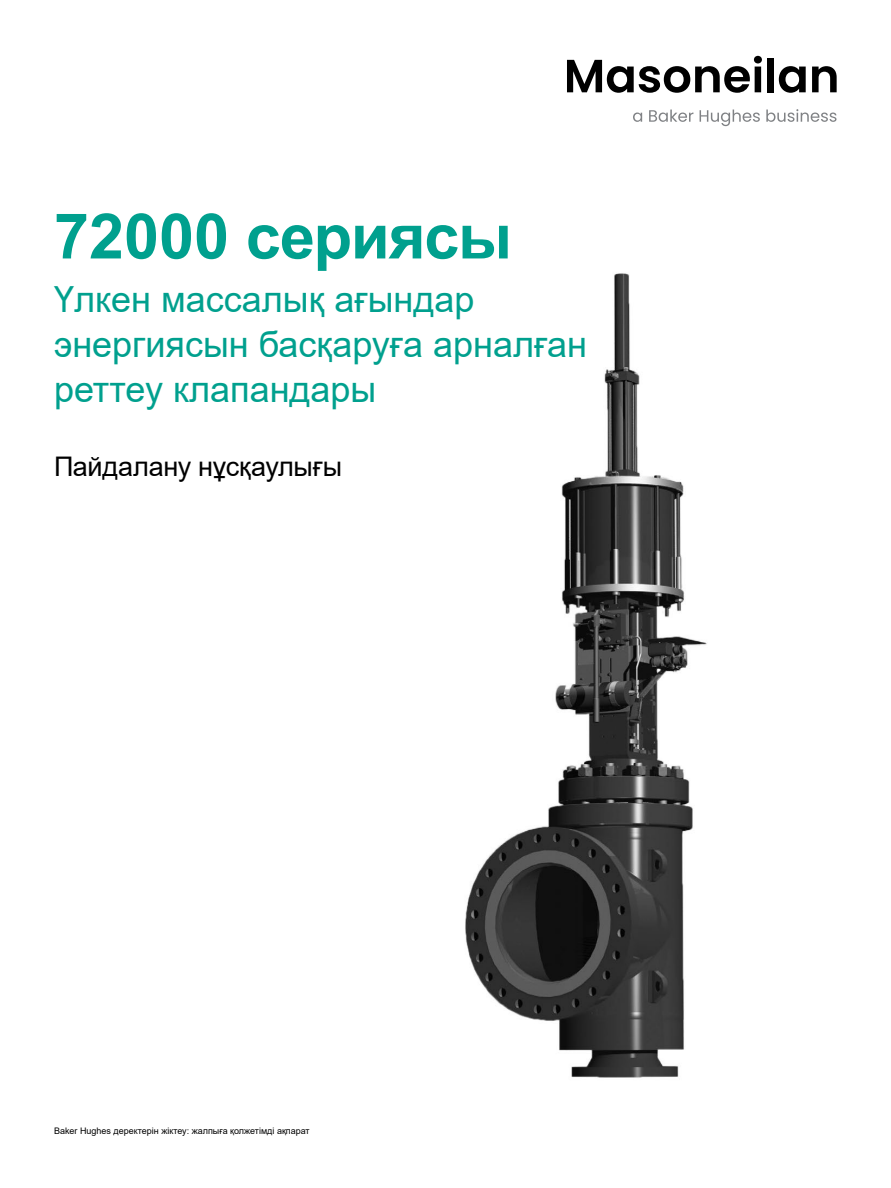
<style>
.page{position:relative;width:891px;height:1188px;background:#fff}
.page>*{position:absolute;margin:0;border:0;box-sizing:border-box;transform-origin:0 0}
.t1{font:700 63px "Arial";letter-spacing:-.015em;color:#00a08e}
.t2{font:36px/45px "Arial";color:#00a08e}
.t3{font:27px "Arial";letter-spacing:-.01em;color:#000}
.t4{font:9px "Arial";color:#000}
</style>
<div class="page">
<img style="left:465px;top:273px;width:242px;height:805px">
<svg style="left:567px;top:56px;width:195px;height:37px"></svg>
<div style="left:768px;top:58px;width:6px;height:34px;background:#000"></div>
<svg style="left:779px;top:66px;width:27px;height:27px"></svg>
<svg style="left:812px;top:66px;width:25px;height:26px"></svg>
<svg style="left:633px;top:113px;width:9px;height:9px"></svg>
<svg style="left:649px;top:110px;width:44px;height:12px"></svg>
<svg style="left:700px;top:110px;width:60px;height:16px"></svg>
<svg style="left:766px;top:109px;width:71px;height:13px"></svg>
<h1 class="t1" style="left:54px;top:192px;width:459px">72000 сериясы</h1>
<p class="t2" style="left:54px;top:277px;width:535px">Үлкен массалық ағындар энергиясын басқаруға арналған реттеу клапандары</p>
<p class="t3" style="left:54px;top:448px;width:290px">Пайдалану нұсқаулығы</p>
<p class="t4" style="left:54px;top:1124px;width:257px">Baker Hughes деректерін жіктеу: жалпыға қолжетімді ақпарат</p>
</div>
